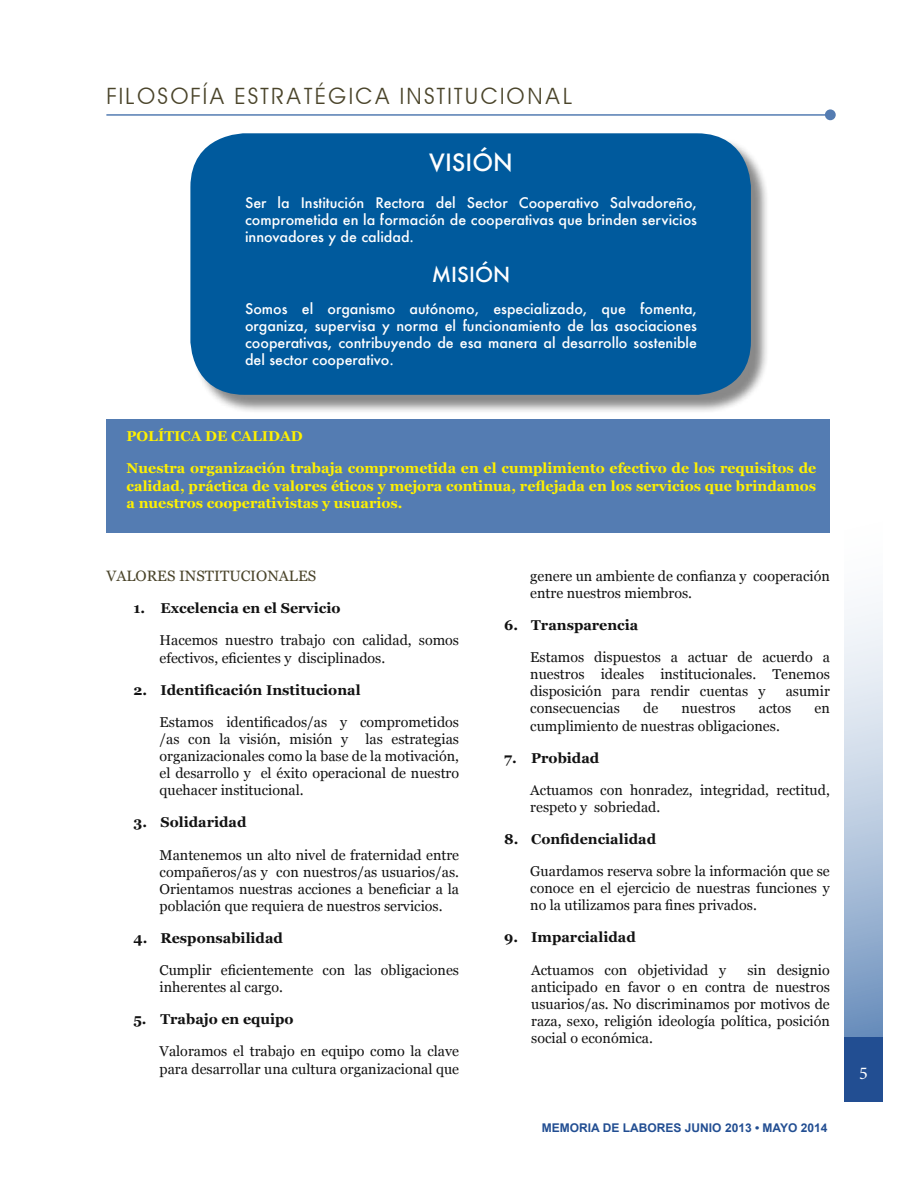
<style>
.page{position:relative;width:915px;height:1187px;background:#fff}
.page>*{position:absolute;margin:0;border:0;box-sizing:border-box;transform-origin:0 0}
.t1{font:500 23.25px "Futura";color:#fff}
.t2{font:22.5px "Avant Garde";letter-spacing:.055em;color:#4a442a}
.t3{font:500 20.25px "Futura";color:#fff}
.t4{font:18px "Minion Pro";color:#fff}
.t5{font:15px "Georgia";color:#4a442a}
.t6{font:14.25px/17.1px "Georgia";color:#121212}
.t7{font:500 14.25px/17.1px "Futura";color:#fff;text-align:justify}
.t8{font:700 14.25px/17.1px "Georgia";color:#fff100;text-align:justify}
.t9{font:700 14.25px "Georgia";color:#121212}
.t10{font:700 12px "Arial";color:#224e92}
</style>
<div class="page">
<div style="left:843px;top:521px;width:39px;height:525px;background:linear-gradient(to bottom,#fff,#7395c0)"></div>
<div style="left:843px;top:1037px;width:39px;height:64px;background:#224e92"></div>
<div style="left:106px;top:419px;width:723px;height:114px;background:#547cb2"></div>
<hr style="left:106px;top:114px;width:723px;height:2px;background:#547cb2">
<div style="left:824px;top:109px;width:11px;height:11px;background:#547cb2;border-radius:50%"></div>
<div style="left:192px;top:135px;width:577px;height:279px;background:#121212;opacity:.5"></div>
<div style="left:190px;top:133px;width:560px;height:262px;background:#005a9d;border-radius:54px"></div>
<h2 class="t2" style="left:106px;top:83px;width:468px">FILOSOFÍA ESTRATÉGICA INSTITUCIONAL</h2>
<h1 class="t1" style="left:429px;top:146px;width:85px">VISIÓN</h1>
<p class="t7" style="left:245px;top:194px;width:453px">Ser la Institución Rectora del Sector Cooperativo Salvadoreño, comprometida en la formación de cooperativas que brinden servicios innovadores y de calidad.</p>
<h3 class="t3" style="left:431px;top:260px;width:80px">MISIÓN</h3>
<p class="t7" style="left:245px;top:300px;width:453px">Somos el organismo autónomo, especializado, que fomenta, organiza, supervisa y norma el funcionamiento de las asociaciones cooperativas, contribuyendo de esa manera al desarrollo sostenible del sector cooperativo.</p>
<p class="t8" style="left:127px;top:428px;width:177px">POLÍTICA DE CALIDAD</p>
<p class="t8" style="left:127px;top:460px;width:691px">Nuestra organización trabaja comprometida en el cumplimiento efectivo de los requisitos de calidad, práctica de valores éticos y mejora continua, reflejada en los servicios que brindamos a nuestros cooperativistas y usuarios.</p>
<p class="t5" style="left:106px;top:567px;width:211px">VALORES INSTITUCIONALES</p>
<p class="t9" style="left:133px;top:599px;width:208px">1. Excelencia en el Servicio</p>
<p class="t6" style="left:159px;top:632px;width:301px">Hacemos nuestro trabajo con calidad, somos efectivos, eficientes y disciplinados.</p>
<p class="t9" style="left:133px;top:680px;width:228px">2. Identificación Institucional</p>
<p class="t6" style="left:159px;top:713px;width:301px;text-align:justify">Estamos identificados/as y comprometidos /as con la visión, misión y las estrategias organizacionales como la base de la motivación, el desarrollo y el éxito operacional de nuestro quehacer institucional.</p>
<p class="t9" style="left:133px;top:813px;width:115px">3. Solidaridad</p>
<p class="t6" style="left:159px;top:846px;width:301px;text-align:justify">Mantenemos un alto nivel de fraternidad entre compañeros/as y con nuestros/as usuarios/as.<br>Orientamos nuestras acciones a beneficiar a la población que requiera de nuestros servicios.</p>
<p class="t9" style="left:133px;top:928px;width:151px">4. Responsabilidad</p>
<p class="t6" style="left:159px;top:961px;width:301px">Cumplir eficientemente con las obligaciones inherentes al cargo.</p>
<p class="t9" style="left:133px;top:1010px;width:162px">5. Trabajo en equipo</p>
<p class="t6" style="left:159px;top:1043px;width:301px">Valoramos el trabajo en equipo como la clave para desarrollar una cultura organizacional que</p>
<p class="t6" style="left:530px;top:567px;width:301px">genere un ambiente de confianza y cooperación entre nuestros miembros.</p>
<p class="t9" style="left:504px;top:615px;width:136px">6. Transparencia</p>
<p class="t6" style="left:530px;top:649px;width:301px;text-align:justify">Estamos dispuestos a actuar de acuerdo a nuestros ideales institucionales. Tenemos disposición para rendir cuentas y</p>
<p class="t6" style="left:785px;top:683px;width:46px">asumir</p>
<p class="t6" style="left:530px;top:700px;width:91px">consecuencias</p>
<p class="t6" style="left:643px;top:700px;width:17px">de</p>
<p class="t6" style="left:681px;top:700px;width:56px">nuestros</p>
<p class="t6" style="left:758px;top:700px;width:34px">actos</p>
<p class="t6" style="left:814px;top:700px;width:17px">en</p>
<p class="t6" style="left:530px;top:717px;width:251px">cumplimiento de nuestras obligaciones.</p>
<p class="t9" style="left:504px;top:748px;width:97px">7. Probidad</p>
<p class="t6" style="left:530px;top:781px;width:301px">Actuamos con honradez, integridad, rectitud, respeto y sobriedad.</p>
<p class="t9" style="left:504px;top:829px;width:153px">8. Confidencialidad</p>
<p class="t6" style="left:530px;top:862px;width:301px;text-align:justify">Guardamos reserva sobre la información que se conoce en el ejercicio de nuestras funciones y no la utilizamos para fines privados.</p>
<p class="t9" style="left:504px;top:928px;width:133px">9. Imparcialidad</p>
<p class="t6" style="left:531px;top:961px;width:196px">Actuamos con objetividad y</p>
<p class="t6" style="left:531px;top:961px;width:300px;text-align:justify;text-indent:216px">sin designio anticipado en favor o en contra de nuestros usuarios/as. No discriminamos por motivos de raza, sexo, religión ideología política, posición social o económica.</p>
<p class="t10" style="left:541px;top:1119px;width:287px">MEMORIA DE LABORES JUNIO 2013 • MAYO 2014</p>
<p class="t4" style="left:859px;top:1061px;width:10px">5</p>
</div>
